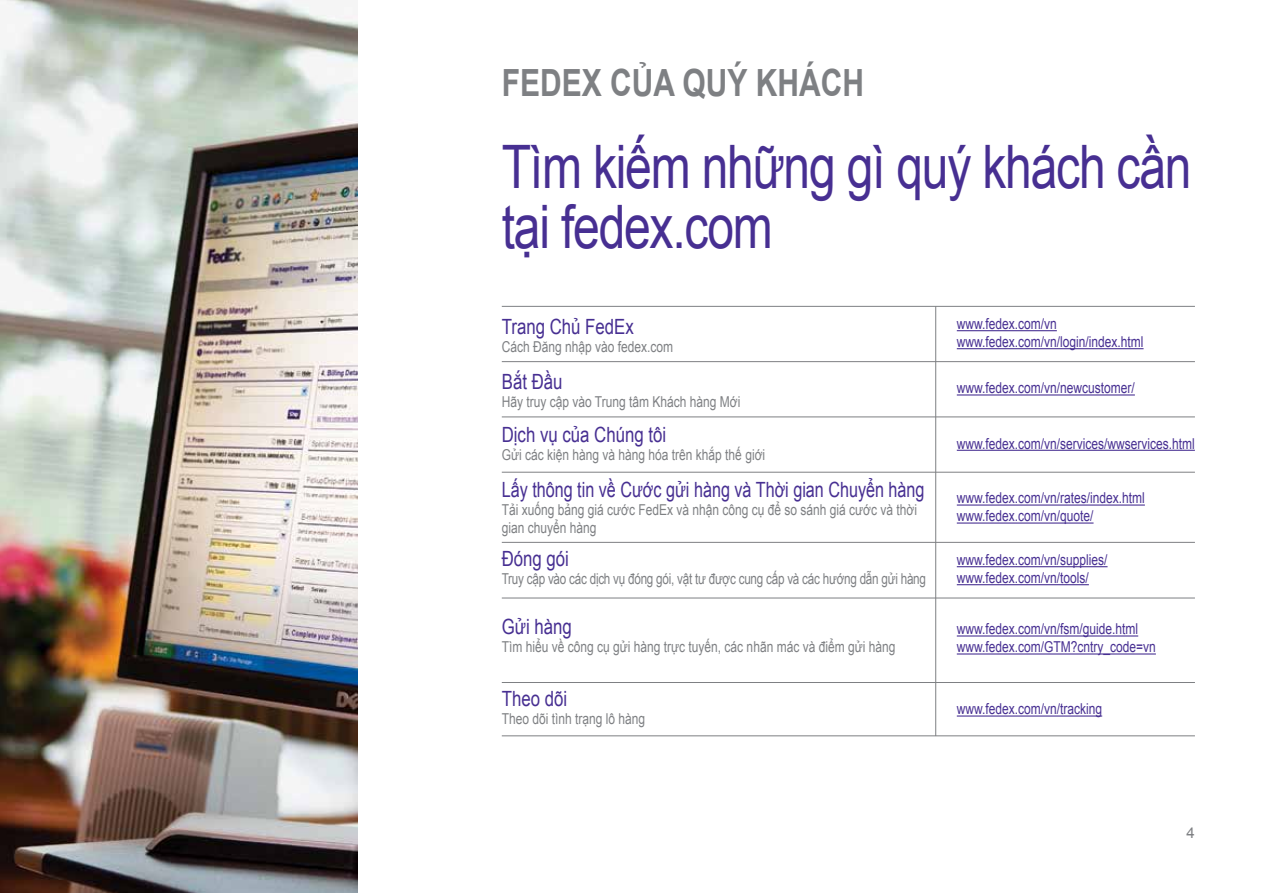
<style>
.page{position:relative;width:1263px;height:893px;background:#fff}
.page>*{position:absolute;margin:0;border:0;box-sizing:border-box;transform-origin:0 0}
.t1{font:60px/60px "Arial";letter-spacing:-.025em;color:#472f92;scale:.8 1}
.t2{font:700 37.5px "Arial";color:#7e8083;scale:.8 1}
.t3{font:21px "Arial";color:#472f92;scale:.8 1}
.t4{font:21px "Arial";color:#472f92;scale:.77 1}
.t5{font:15px/18px "Arial";color:#472f92;scale:.8 1}
.t6{font:15px/18px "Arial";color:#7e8083;scale:.8 1}
.t7{font:15px "Arial";letter-spacing:-.02em;color:#7e8083;scale:.78 1}
.t8{font:15px "Arial";color:#7e8083}
</style>
<div class="page">
<img style="left:0;top:0;width:357px;height:893px">
<hr style="left:957px;top:330px;width:100px;height:1px;background:#472f92">
<hr style="left:957px;top:348px;width:186px;height:1px;background:#472f92">
<hr style="left:957px;top:394px;width:178px;height:2px;background:#472f92">
<hr style="left:957px;top:450px;width:238px;height:1px;background:#472f92">
<hr style="left:957px;top:504px;width:188px;height:2px;background:#472f92">
<hr style="left:957px;top:522px;width:136px;height:2px;background:#472f92">
<hr style="left:957px;top:566px;width:150px;height:1px;background:#472f92">
<hr style="left:957px;top:584px;width:132px;height:1px;background:#472f92">
<hr style="left:957px;top:635px;width:181px;height:1px;background:#472f92">
<hr style="left:957px;top:653px;width:199px;height:1px;background:#472f92">
<hr style="left:957px;top:715px;width:145px;height:2px;background:#472f92">
<hr style="left:502px;top:306px;width:693px;height:1px;background:#7e8083">
<hr style="left:502px;top:361px;width:693px;height:1px;background:#7e8083">
<hr style="left:502px;top:417px;width:693px;height:1px;background:#7e8083">
<hr style="left:502px;top:472px;width:693px;height:1px;background:#7e8083">
<hr style="left:502px;top:542px;width:693px;height:1px;background:#7e8083">
<hr style="left:502px;top:598px;width:693px;height:1px;background:#7e8083">
<hr style="left:502px;top:682px;width:693px;height:1px;background:#7e8083">
<hr style="left:502px;top:736px;width:693px;height:1px;background:#7e8083">
<hr style="left:935px;top:306px;width:1px;height:430px;background:#7e8083">
<h2 class="t2" style="left:502px;top:58px;width:49px">FEDEX</h2>
<h2 class="t2" style="left:610px;top:58px;width:28px">CỦA</h2>
<h2 class="t2" style="left:682px;top:58px;width:28px">QUÝ</h2>
<h2 class="t2" style="left:756px;top:58px;width:27px">KHÁCH</h2>
<h1 class="t1" style="left:502px;top:137px;width:864px">Tìm kiếm những gì quý khách cần tại fedex.com</h1>
<h3 class="t3" style="left:502px;top:313px;width:166px">Trang Chủ FedEx</h3>
<p class="t6" style="left:502px;top:338px;width:216px">Cách Đăng nhập vào fedex.com</p>
<h3 class="t3" style="left:502px;top:368px;width:77px">Bắt Đầu</h3>
<p class="t6" style="left:502px;top:393px;width:300px">Hãy truy cập vào Trung tâm Khách hàng Mới</p>
<h3 class="t3" style="left:502px;top:421px;width:207px">Dịch vụ của Chúng tôi</h3>
<p class="t6" style="left:502px;top:446px;width:331px">Gửi các kiện hàng và hàng hóa trên khắp thế giới</p>
<h3 class="t4" style="left:502px;top:476px;width:551px">Lấy thông tin về Cước gửi hàng và Thời gian Chuyển hàng</h3>
<p class="t6" style="left:502px;top:501px;width:521px">Tải xuống bảng giá cước FedEx và nhận công cụ để so sánh giá cước và thời gian chuyển hàng</p>
<h3 class="t3" style="left:502px;top:544px;width:86px">Đóng gói</h3>
<p class="t7" style="left:502px;top:568px;width:545px">Truy cập vào các dịch vụ đóng gói, vật tư được cung cấp và các hướng dẫn gửi hàng</p>
<h3 class="t3" style="left:502px;top:612px;width:89px">Gửi hàng</h3>
<p class="t6" style="left:502px;top:637px;width:493px">Tìm hiểu về công cụ gửi hàng trực tuyến, các nhãn mác và điểm gửi hàng</p>
<h3 class="t3" style="left:502px;top:685px;width:83px">Theo dõi</h3>
<p class="t6" style="left:502px;top:710px;width:181px">Theo dõi tình trạng lô hàng</p>
<p class="t5" style="left:957px;top:315px;width:235px">www.fedex.com/vn www.fedex.com/vn/login/index.html</p>
<p class="t5" style="left:957px;top:379px;width:224px">www.fedex.com/vn/newcustomer/</p>
<p class="t5" style="left:957px;top:435px;width:299px">www.fedex.com/vn/services/wwservices.html</p>
<p class="t5" style="left:957px;top:489px;width:237px">www.fedex.com/vn/rates/index.html www.fedex.com/vn/quote/</p>
<p class="t5" style="left:957px;top:551px;width:190px">www.fedex.com/vn/supplies/ www.fedex.com/vn/tools/</p>
<p class="t5" style="left:957px;top:620px;width:250px">www.fedex.com/vn/fsm/guide.html www.fedex.com/GTM?cntry_code=vn</p>
<p class="t5" style="left:957px;top:700px;width:183px">www.fedex.com/vn/tracking</p>
<p class="t8" style="left:1186px;top:823px;width:10px">4</p>
</div>
